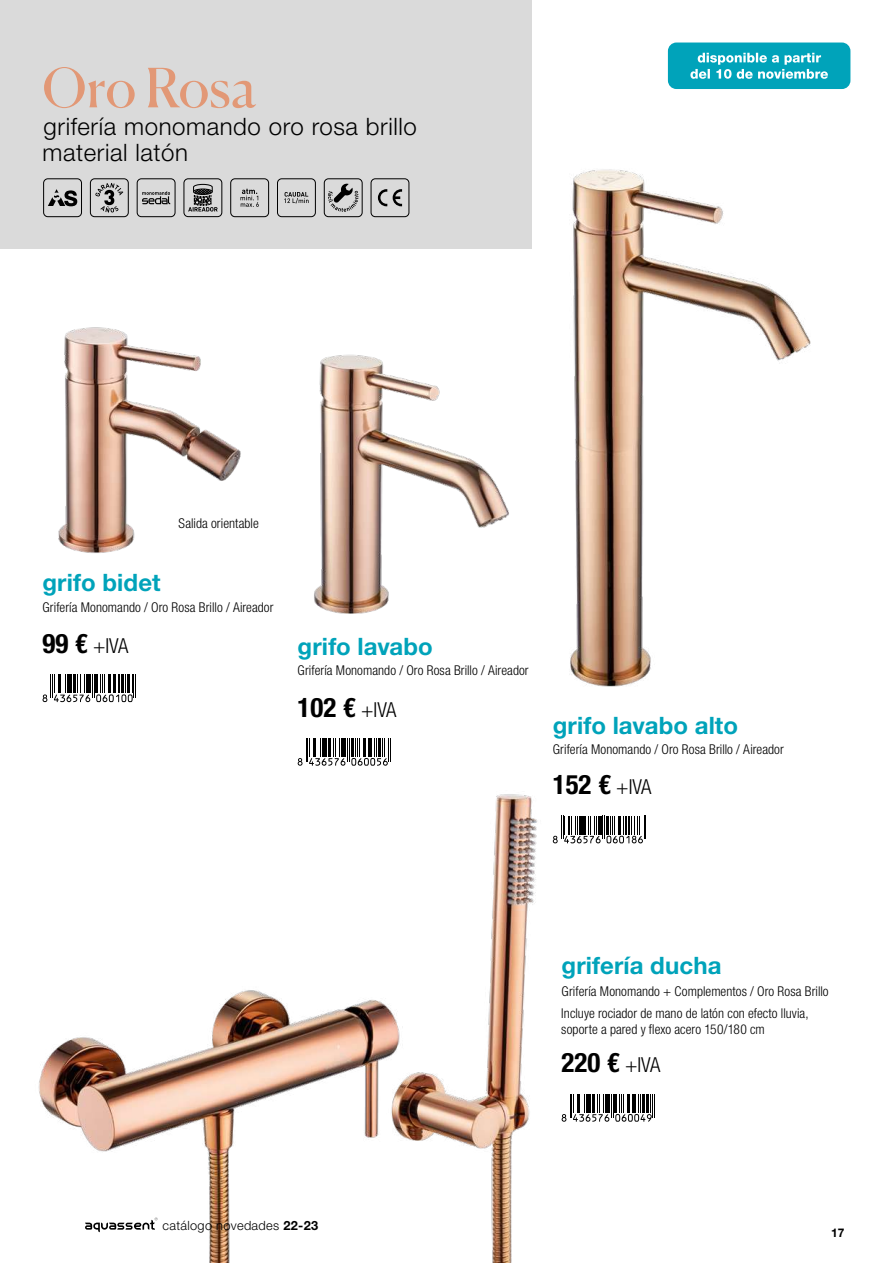
<style>
.page{position:relative;width:893px;height:1263px;background:#fff}
.page>*{position:absolute;margin:0;border:0;box-sizing:border-box;transform-origin:0 0}
.t1{font:54px "Canela";color:#e29876}
.t2{font:700 condensed 26.85px "Helvetica Neue LT Std";color:#000}
.t3{font:700 24px "Helvetica Neue LT Std";letter-spacing:.005em;color:#00a3ba}
.t4{font:300 24px "Helvetica Neue LT Std";letter-spacing:.025em;color:#000}
.t5{font:300 condensed 20.7px "Helvetica Neue LT Std";color:#000}
.t6{font:300 condensed 13.5px/16.5px "Helvetica Neue LT Std";letter-spacing:.005em;color:#000}
.t7{font:300 12.75px "Helvetica Neue LT Std";letter-spacing:.025em;color:#000}
.t8{font:700 12px "Helvetica Neue LT Std";color:#000}
.s1{font-weight:700;font-size:26.85px}
.s2{font-weight:300;font-size:20.7px}
.s3{font-weight:700}
</style>
<div class="page">
<svg style="left:553px;top:816px;width:93px;height:27px"></svg>
<svg style="left:298px;top:738px;width:93px;height:28px"></svg>
<svg style="left:43px;top:674px;width:93px;height:28px"></svg>
<img style="left:58px;top:327px;width:183px;height:226px">
<img style="left:314px;top:354px;width:195px;height:260px">
<img style="left:570px;top:169px;width:241px;height:518px">
<img style="left:38px;top:794px;width:500px;height:469px">
<svg style="left:562px;top:1094px;width:93px;height:28px"></svg>
<div style="left:668px;top:43px;width:182px;height:46px;background:#00a3ba;border-radius:9px"></div>
<svg style="left:690px;top:53px;width:138px;height:26px"></svg>
<div style="left:0;top:0;width:531px;height:249px;background:#dadada"></div>
<div style="left:184px;top:179px;width:38px;height:38px;border:1px solid #000;border-radius:4px"></div>
<svg style="left:188px;top:183px;width:30px;height:29px"></svg>
<div style="left:277px;top:179px;width:39px;height:38px;border:1px solid #000;border-radius:4px"></div>
<svg style="left:284px;top:192px;width:25px;height:11px"></svg>
<div style="left:231px;top:179px;width:38px;height:38px;border:1px solid #000;border-radius:4px"></div>
<svg style="left:240px;top:189px;width:19px;height:18px"></svg>
<div style="left:90px;top:179px;width:38px;height:38px;border:1px solid #000;border-radius:4px"></div>
<svg style="left:95px;top:183px;width:28px;height:30px"></svg>
<div style="left:324px;top:179px;width:38px;height:38px;border:1px solid #000;border-radius:4px"></div>
<svg style="left:328px;top:183px;width:30px;height:29px"></svg>
<div style="left:371px;top:179px;width:38px;height:38px;border:1px solid #000;border-radius:4px"></div>
<svg style="left:378px;top:189px;width:9px;height:17px"></svg>
<svg style="left:393px;top:189px;width:9px;height:17px"></svg>
<div style="left:137px;top:179px;width:38px;height:38px;border:1px solid #000;border-radius:4px"></div>
<svg style="left:142px;top:191px;width:28px;height:13px"></svg>
<div style="left:43px;top:179px;width:39px;height:38px;border:1px solid #000;border-radius:4px"></div>
<svg style="left:48px;top:189px;width:29px;height:17px"></svg>
<svg style="left:85px;top:1217px;width:73px;height:15px"></svg>
<h1 class="t1" style="left:42px;top:46px;width:215px">Oro Rosa</h1>
<h3 class="t4" style="left:43px;top:137px;width:147px">material latón</h3>
<h3 class="t4" style="left:44px;top:112px;width:375px">grifería monomando oro rosa brillo</h3>
<p class="t6" style="left:179px;top:515px;width:82px">Salida orientable</p>
<h3 class="t3" style="left:43px;top:568px;width:120px">grifo bidet</h3>
<h3 class="t5" style="left:43px;top:634px;width:87px"><span class="s1">99 €</span> +IVA</h3>
<p class="t6" style="left:43px;top:598px;width:233px">Grifería Monomando / Oro Rosa Brillo / Aireador</p>
<h3 class="t3" style="left:298px;top:632px;width:137px">grifo lavabo</h3>
<h2 class="t2" style="left:298px;top:691px;width:100px">102 € <span class="s2">+IVA</span></h2>
<p class="t6" style="left:298px;top:662px;width:233px">Grifería Monomando / Oro Rosa Brillo / Aireador</p>
<h3 class="t3" style="left:553px;top:710px;width:187px">grifo lavabo alto</h3>
<h2 class="t2" style="left:553px;top:768px;width:100px">152 € <span class="s2">+IVA</span></h2>
<p class="t6" style="left:553px;top:740px;width:233px">Grifería Monomando / Oro Rosa Brillo / Aireador</p>
<p class="t7" style="left:163px;top:1217px;width:157px">catálogo novedades <span class="s3">22-23</span></p>
<h3 class="t3" style="left:562px;top:950px;width:161px">grifería ducha</h3>
<p class="t6" style="left:562px;top:983px;width:269px">Grifería Monomando + Complementos / Oro Rosa Brillo</p>
<p class="t6" style="left:561px;top:1004px;width:249px">Incluye rociador de mano de latón con efecto lluvia, soporte a pared y flexo acero 150/180 cm</p>
<h2 class="t2" style="left:562px;top:1046px;width:100px">220 € <span class="s2">+IVA</span></h2>
<p class="t8" style="left:831px;top:1225px;width:15px">17</p>
</div>
